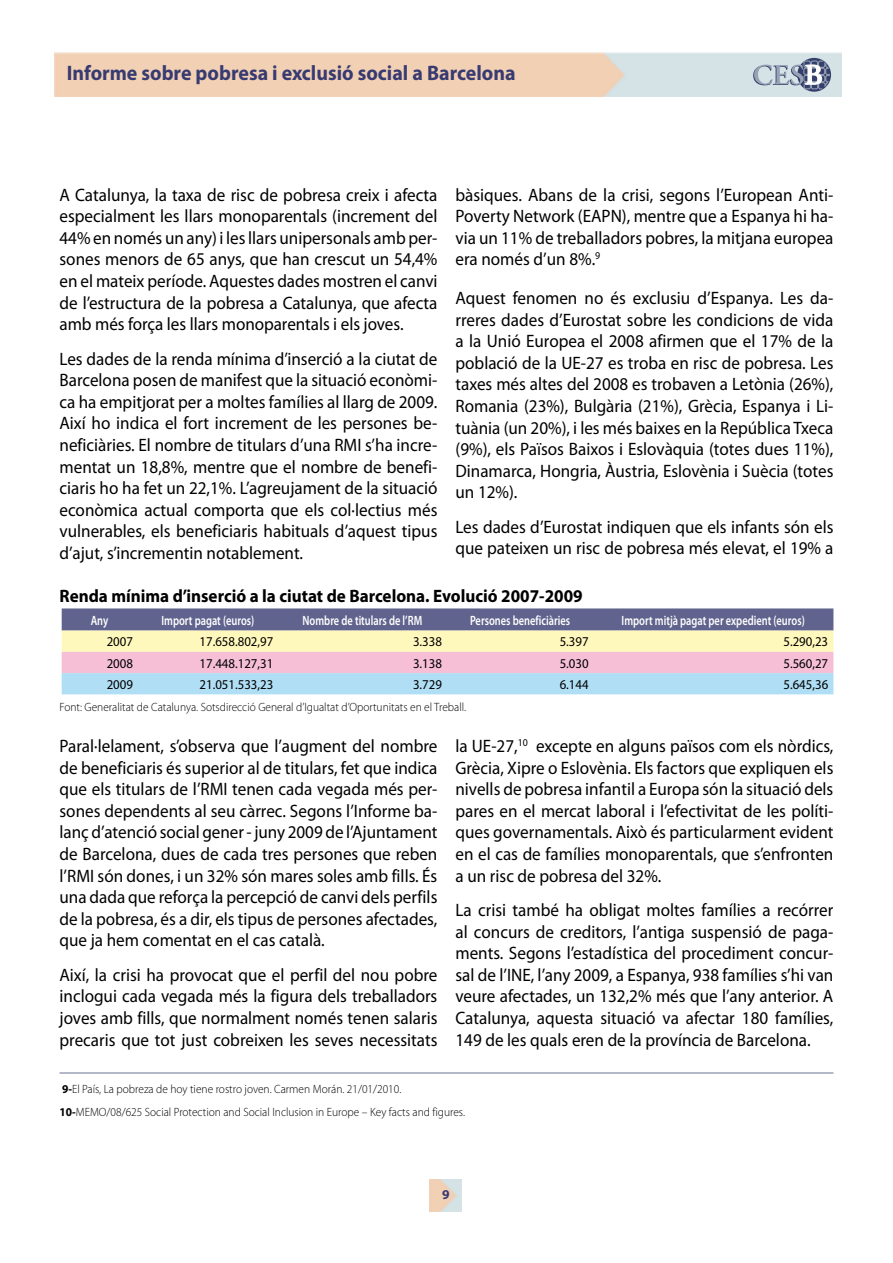
<style>
.page{position:relative;width:893px;height:1263px;background:#fff}
.page>*{position:absolute;margin:0;border:0;box-sizing:border-box;transform-origin:0 0}
.t1{font:700 21px "Myriad Pro";color:#383b71;scale:.95 1}
.t2{font:18px/21.6px "Myriad Pro";color:#000;text-align:justify;scale:.95 1}
.t3{font:700 18px "Myriad Pro";color:#000;scale:.95 1}
.t4{font:13.5px "Myriad Pro";color:#000;scale:.95 1}
.t5{font:600 13.5px "Myriad Pro";color:#fff;scale:.77 1}
.t6{font:700 13.5px "Myriad";color:#383b71}
.t7{font:300 12px/23px "Myriad Pro";color:#000;scale:.95 1}
.s1{font-weight:700}
</style>
<div class="page">
<img style="left:430px;top:1179px;width:32px;height:32px">
<svg style="left:797px;top:58px;width:34px;height:34px"></svg>
<svg style="left:753px;top:61px;width:77px;height:28px;background:#a7b2c1"></svg>
<svg style="left:62px;top:608px;width:771px;height:86px;background:#c1bec5"></svg>
<hr style="left:60px;top:1072px;width:773px;height:2px;background:#99a1b5">
<p class="t1" style="left:67px;top:59px;width:474px">Informe sobre pobresa i exclusió social a Barcelona</p>
<p class="t2" style="left:60px;top:183px;width:399px">A Catalunya, la taxa de risc de pobresa creix i afecta especialment les llars monoparentals (increment del 44% en només un any) i les llars unipersonals amb per&shy;sones menors de 65 anys, que han crescut un 54,4% en el mateix període. Aquestes dades mostren el canvi de l’estructura de la pobresa a Catalunya, que afecta amb més força les llars monoparentals i els joves.</p>
<p class="t2" style="left:60px;top:347px;width:399px">Les dades de la renda mínima d’inserció a la ciutat de Barcelona posen de manifest que la situació econòmi&shy;ca ha empitjorat per a moltes famílies al llarg de 2009.<br>Així ho indica el fort increment de les persones be&shy;neficiàries. El nombre de titulars d’una RMI s’ha incre&shy;mentat un 18,8%, mentre que el nombre de benefi&shy;ciaris ho ha fet un 22,1%. L’agreujament de la situació econòmica actual comporta que els col·lectius més vulnerables, els beneficiaris habituals d’aquest tipus d’ajut, s’incrementin notablement.</p>
<p class="t2" style="left:455px;top:183px;width:399px">bàsiques. Abans de la crisi, segons l’European Anti-Poverty Network (EAPN), mentre que a Espanya hi ha&shy;via un 11% de treballadors pobres, la mitjana europea era només d’un 8%.<sup>9</sup></p>
<p class="t2" style="left:455px;top:287px;width:399px">Aquest fenomen no és exclusiu d’Espanya. Les da&shy;rreres dades d’Eurostat sobre les condicions de vida a la Unió Europea el 2008 afirmen que el 17% de la població de la UE-27 es troba en risc de pobresa. Les taxes més altes del 2008 es trobaven a Letònia (26%), Romania (23%), Bulgària (21%), Grècia, Espanya i Li&shy;tuània (un 20%), i les més baixes en la República Txeca (9%), els Països Baixos i Eslovàquia (totes dues 11%), Dinamarca, Hongria, Àustria, Eslovènia i Suècia (totes un 12%).</p>
<p class="t2" style="left:455px;top:516px;width:399px">Les dades d’Eurostat indiquen que els infants són els que pateixen un risc de pobresa més elevat, el 19% a</p>
<p class="t3" style="left:60px;top:585px;width:552px">Renda mínima d’inserció a la ciutat de Barcelona. Evolució 2007-2009</p>
<p class="t5" style="left:91px;top:611px;width:24px">Any</p>
<p class="t5" style="left:161px;top:611px;width:122px">Import pagat (euros)</p>
<p class="t5" style="left:303px;top:611px;width:157px">Nombre de titulars de l’RM</p>
<p class="t5" style="left:470px;top:611px;width:131px">Persones beneficiàries</p>
<p class="t5" style="left:622px;top:611px;width:240px">Import mitjà pagat per expedient (euros)</p>
<p class="t4" style="left:107px;top:633px;width:29px">2007</p>
<p class="t4" style="left:200px;top:633px;width:79px">17.658.802,97</p>
<p class="t4" style="left:413px;top:633px;width:32px">3.338</p>
<p class="t4" style="left:560px;top:633px;width:32px">5.397</p>
<p class="t4" style="left:783px;top:633px;width:49px">5.290,23</p>
<p class="t4" style="left:107px;top:655px;width:29px">2008</p>
<p class="t4" style="left:200px;top:655px;width:79px">17.448.127,31</p>
<p class="t4" style="left:413px;top:655px;width:32px">3.138</p>
<p class="t4" style="left:560px;top:655px;width:32px">5.030</p>
<p class="t4" style="left:783px;top:655px;width:49px">5.560,27</p>
<p class="t4" style="left:107px;top:676px;width:29px">2009</p>
<p class="t4" style="left:200px;top:676px;width:79px">21.051.533,23</p>
<p class="t4" style="left:413px;top:676px;width:32px">3.729</p>
<p class="t4" style="left:560px;top:676px;width:32px">6.144</p>
<p class="t4" style="left:783px;top:676px;width:49px">5.645,36</p>
<p class="t7" style="left:60px;top:696px;width:429px">Font: Generalitat de Catalunya. Sotsdirecció General d’Igualtat d’Oportunitats en el Treball.</p>
<p class="t2" style="left:455px;top:735px;width:399px">la UE-27,<sup>10</sup> excepte en alguns països com els nòrdics, Grècia, Xipre o Eslovènia. Els factors que expliquen els nivells de pobresa infantil a Europa són la situació dels pares en el mercat laboral i l’efectivitat de les políti&shy;ques governamentals. Això és particularment evident en el cas de famílies monoparentals, que s’enfronten a un risc de pobresa del 32%.</p>
<p class="t2" style="left:455px;top:899px;width:399px">La crisi també ha obligat moltes famílies a recórrer al concurs de creditors, l’antiga suspensió de paga&shy;ments. Segons l’estadística del procediment concur&shy;sal de l’INE, l’any 2009, a Espanya, 938 famílies s’hi van veure afectades, un 132,2% més que l’any anterior. A Catalunya, aquesta situació va afectar 180 famílies, 149 de les quals eren de la província de Barcelona.</p>
<p class="t2" style="left:60px;top:735px;width:399px">Paral·lelament, s’observa que l’augment del nombre de beneficiaris és superior al de titulars, fet que indica que els titulars de l’RMI tenen cada vegada més per&shy;sones dependents al seu càrrec. Segons l’Informe ba&shy;lanç d’atenció social gener - juny 2009 de l’Ajuntament de Barcelona, dues de cada tres persones que reben l’RMI són dones, i un 32% són mares soles amb fills. És una dada que reforça la percepció de canvi dels perfils de la pobresa, és a dir, els tipus de persones afectades, que ja hem comentat en el cas català.</p>
<p class="t2" style="left:60px;top:964px;width:399px">Així, la crisi ha provocat que el perfil del nou pobre inclogui cada vegada més la figura dels treballadors joves amb fills, que normalment només tenen salaris precaris que tot just cobreixen les seves necessitats</p>
<p class="t7" style="left:60px;top:1077px;width:428px"><span class="s1">9-</span>El País, La pobreza de hoy tiene rostro joven. Carmen Morán. 21/01/2010.<br><span class="s1">10-</span>MEMO/08/625 Social Protection and Social Inclusion in Europe – Key facts and figures.</p>
<p class="t6" style="left:442px;top:1188px;width:9px">9</p>
</div>
